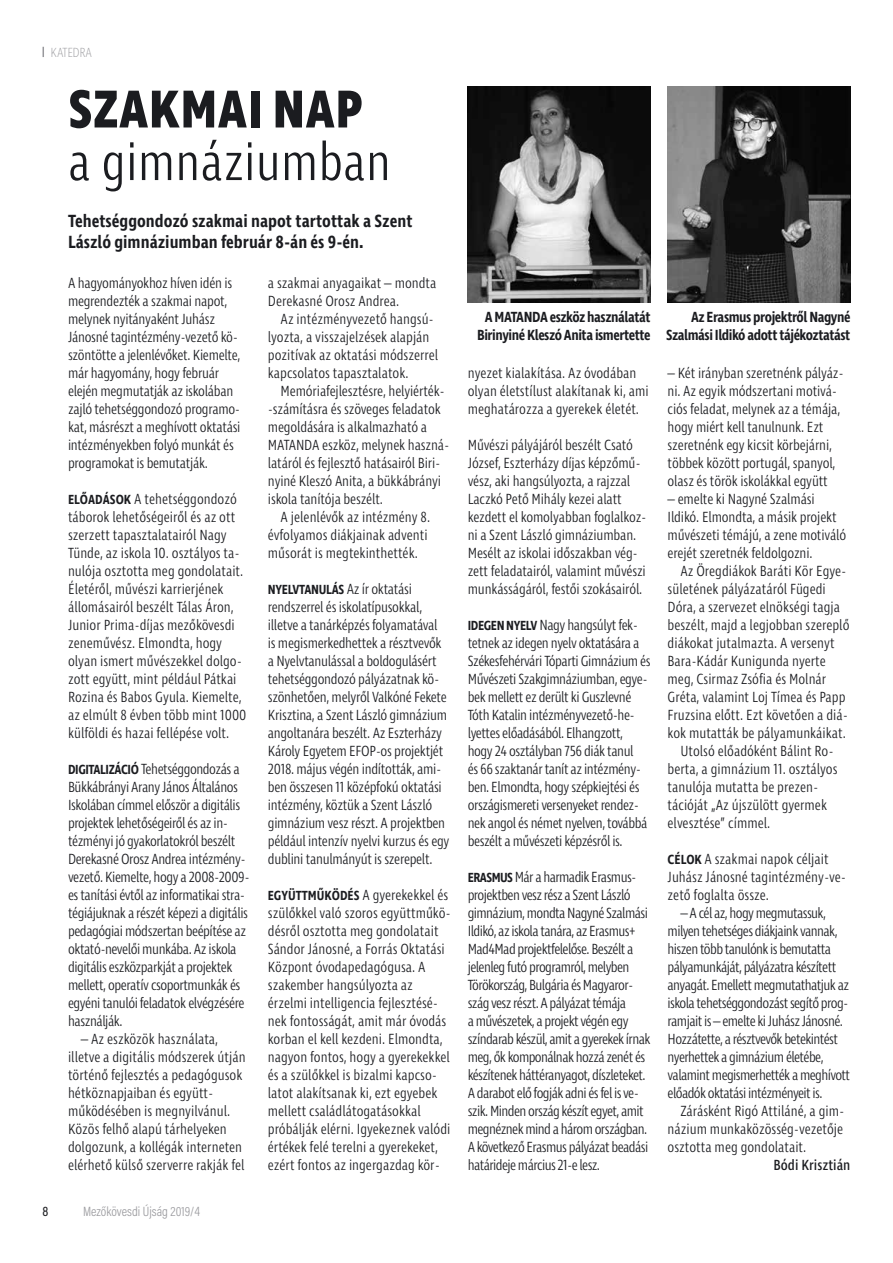
<style>
.page{position:relative;width:893px;height:1263px;background:#fff}
.page>*{position:absolute;margin:0;border:0;box-sizing:border-box;transform-origin:0 0}
.t1{font:300 54.3px "Ingra Cd";color:#1b1c20}
.t2{font:700 54.3px "Ingra Cd";letter-spacing:.01em;color:#1b1c20}
.t3{font:600 18px/21.6px "Ingra Cd";color:#1b1c20}
.t4{font:300 15px/18px "Ingra Cd";letter-spacing:-.015em;color:#1b1c20}
.t5{font:300 15px/18px "Ingra Cd";letter-spacing:-.04em;color:#1b1c20}
.t6{font:600 15px/18px "Ingra Cd";letter-spacing:-.03em;color:#1b1c20;text-align:center}
.t7{font:15px "Ingra Cd";color:#1b1c20}
.t8{font:600 13.5px "Ingra Cd";letter-spacing:-.02em;color:#1b1c20}
.t9{font:300 13.5px "Acumin Pro Cond";color:#98989c}
.t10{font:200 13.5px "Ingra Cd";letter-spacing:-.03em;color:#98989c}
.t11{font:500 13.5px "Acumin Pro Cond";color:#1b1c20}
.s1{font-weight:600;font-size:13.5px}
.s2{font-weight:300;font-size:15px}
</style>
<div class="page">
<img style="left:468px;top:86px;width:183px;height:217px">
<img style="left:668px;top:86px;width:182px;height:217px">
<p class="t10" style="left:50px;top:44px;width:43px">KATEDRA</p>
<h1 class="t2" style="left:68px;top:75px;width:295px">SZAKMAI NAP</h1>
<h1 class="t1" style="left:68px;top:128px;width:324px">a gimnáziumban</h1>
<p class="t3" style="left:68px;top:211px;width:346px">Tehetséggondozó szakmai napot tartottak a Szent<br>László gimnáziumban február 8-án és 9-én.</p>
<p class="t4" style="left:68px;top:275px;width:174px">A hagyományokhoz híven idén is megrendezték a szakmai napot, melynek nyitányaként Juhász<br>Jánosné tagintézmény-vezető kö&shy;szöntötte a jelenlévőket. Kiemelte, már hagyomány, hogy február elején megmutatják az iskolában zajló tehetséggondozó programo&shy;kat, másrészt a meghívott oktatási intézményekben folyó munkát és programokat is bemutatják.</p>
<p class="t4" style="left:68px;top:491px;width:180px"><span class="s1">ELŐADÁSOK</span> A tehetséggondozó táborok lehetőségeiről és az ott szerzett tapasztalatairól Nagy<br>Tünde, az iskola 10. osztályos ta&shy;nulója osztotta meg gondolatait.<br>Életéről, művészi karrierjének állomásairól beszélt Tálas Áron,<br>Junior Prima-díjas mezőkövesdi zeneművész. Elmondta, hogy olyan ismert művészekkel dolgo&shy;zott együtt, mint például Pátkai<br>Rozina és Babos Gyula. Kiemelte, az elmúlt 8 évben több mint 1000 külföldi és hazai fellépése volt.</p>
<p class="t4" style="left:68px;top:761px;width:183px"><span class="s1">DIGITALIZÁCIÓ</span> Tehetséggondozás a Bükkábrányi Arany János Általános Iskolában címmel először a digitális projektek lehetőségeiről és az in&shy;tézményi jó gyakorlatokról beszélt Derekasné Orosz Andrea intézmény&shy;vezető. Kiemelte, hogy a 2008-2009- es tanítási évtől az informatikai stra&shy;tégiájuknak a részét képezi a digitális pedagógiai módszertan beépítése az oktató-nevelői munkába. Az iskola digitális eszközparkját a projektek mellett, operatív csoportmunkák és egyéni tanulói feladatok elvégzésére használják.</p>
<p class="t4" style="left:68px;top:1031px;width:179px;text-indent:13px">– Az eszközök használata, illetve a digitális módszerek útján történő fejlesztés a pedagógusok hétköznapjaiban és együtt&shy;működésében is megnyilvánul.<br>Közös felhő alapú tárhelyeken dolgozunk, a kollégák interneten elérhető külső szerverre rakják fel</p>
<p class="t11" style="left:43px;top:1202px;width:7px">8</p>
<p class="t9" style="left:83px;top:1202px;width:118px">Mezőkövesdi Újság 2019/4</p>
<p class="t4" style="left:268px;top:275px;width:170px">a szakmai anyagaikat – mondta<br>Derekasné Orosz Andrea.</p>
<p class="t4" style="left:268px;top:311px;width:172px;text-indent:13px">Az intézményvezető hangsú&shy;lyozta, a visszajelzések alapján pozitívak az oktatási módszerrel kapcsolatos tapasztalatok.</p>
<p class="t4" style="left:268px;top:383px;width:183px;text-indent:13px">Memóriafejlesztésre, helyiérték--számításra és szöveges feladatok megoldására is alkalmazható a MATANDA eszköz, melynek haszná&shy;latáról és fejlesztő hatásairól Biri&shy;nyiné Kleszó Anita, a bükkábrányi iskola tanítója beszélt.</p>
<p class="t4" style="left:268px;top:509px;width:164px;text-indent:13px">A jelenlévők az intézmény 8. évfolyamos diákjainak adventi műsorát is megtekinthették.</p>
<p class="t8" style="left:268px;top:581px;width:146px">NYELVTANULÁS <span class="s2">Az ír oktatási</span></p>
<p class="t4" style="left:268px;top:599px;width:183px">rendszerrel és iskolatípusokkal, illetve a tanárképzés folyamatával<br>is megismerkedhettek a résztvevők a Nyelvtanulással a boldogulásért tehetséggondozó pályázatnak kö&shy;szönhetően, melyről Valkóné Fekete Krisztina, a Szent László gimnázium angoltanára beszélt. Az Eszterházy Károly Egyetem EFOP-os projektjét 2018. május végén indították, ami&shy;ben összesen 11 középfokú oktatási intézmény, köztük a Szent László gimnázium vesz részt. A projektben például intenzív nyelvi kurzus és egy dublini tanulmányút is szerepelt.</p>
<p class="t4" style="left:268px;top:887px;width:184px"><span class="s1">EGYÜTTMŰKÖDÉS</span> A gyerekekkel és szülőkkel való szoros együttműkö&shy;désről osztotta meg gondolatait Sándor Jánosné, a Forrás Oktatási Központ óvodapedagógusa. A szakember hangsúlyozta az érzelmi intelligencia fejlesztésé&shy;nek fontosságát, amit már óvodás korban el kell kezdeni. Elmondta, nagyon fontos, hogy a gyerekekkel és a szülőkkel is bizalmi kapcso&shy;latot alakítsanak ki, ezt egyebek mellett családlátogatásokkal próbálják elérni. Igyekeznek valódi értékek felé terelni a gyerekeket, ezért fontos az ingergazdag kör-</p>
<p class="t6" style="left:477px;top:309px;width:175px">A MATANDA eszköz használatát<br>Birinyiné Kleszó Anita ismertette</p>
<p class="t6" style="left:666px;top:309px;width:186px;text-align:right">Az Erasmus projektről Nagyné<br>Szalmási Ildikó adott tájékoztatást</p>
<p class="t4" style="left:468px;top:365px;width:183px">nyezet kialakítása. Az óvodában olyan életstílust alakítanak ki, ami meghatározza a gyerekek életét.</p>
<p class="t4" style="left:468px;top:437px;width:180px">Művészi pályájáról beszélt Csató József, Eszterházy díjas képzőmű&shy;vész, aki hangsúlyozta, a rajzzal Laczkó Pető Mihály kezei alatt kezdett el komolyabban foglalkoz&shy;ni a Szent László gimnáziumban.<br>Mesélt az iskolai időszakban vég&shy;zett feladatairól, valamint művészi munkásságáról, festői szokásairól.</p>
<p class="t4" style="left:468px;top:617px;width:184px"><span class="s1">IDEGEN NYELV</span> Nagy hangsúlyt fek&shy;tetnek az idegen nyelv oktatására a Székesfehérvári Tóparti Gimnázium és Művészeti Szakgimnáziumban, egye&shy;bek mellett ez derült ki Guszlevné Tóth Katalin intézményvezető-he&shy;lyettes előadásából. Elhangzott, hogy 24 osztályban 756 diák tanul<br>és 66 szaktanár tanít az intézmény&shy;ben. Elmondta, hogy szépkiejtési és országismereti versenyeket rendez&shy;nek angol és német nyelven, továbbá beszélt a művészeti képzésről is.</p>
<p class="t5" style="left:468px;top:869px;width:184px"><span class="s1">ERASMUS</span> Már a harmadik Erasmus&shy;projektben vesz rész a Szent László gimnázium, mondta Nagyné Szalmási Ildikó, az iskola tanára, az Erasmus+ Mad4Mad projektfelelőse. Beszélt a jelenleg futó programról, melyben Törökország, Bulgária és Magyaror&shy;szág vesz részt. A pályázat témája<br>a művészetek, a projekt végén egy színdarab készül, amit a gyerekek írnak meg, ők komponálnak hozzá zenét és készítenek háttéranyagot, díszleteket.<br>A darabot elő fogják adni és fel is ve&shy;szik. Minden ország készít egyet, amit megnéznek mind a három országban.<br>A következő Erasmus pályázat beadási határideje március 21-e lesz.</p>
<p class="t4" style="left:668px;top:365px;width:177px">– Két irányban szeretnénk pályáz&shy;ni. Az egyik módszertani motivá&shy;ciós feladat, melynek az a témája, hogy miért kell tanulnunk. Ezt szeretnénk egy kicsit körbejárni, többek között portugál, spanyol, olasz és török iskolákkal együtt</p>
<p class="t4" style="left:668px;top:491px;width:180px">– emelte ki Nagyné Szalmási<br>Ildikó. Elmondta, a másik projekt művészeti témájú, a zene motiváló erejét szeretnék feldolgozni.</p>
<p class="t4" style="left:680px;top:563px;width:167px">Az Öregdiákok Baráti Kör Egye-</p>
<p class="t4" style="left:668px;top:581px;width:160px">sületének pályázatáról Fügedi</p>
<p class="t4" style="left:668px;top:599px;width:174px">Dóra, a szervezet elnökségi tagja</p>
<p class="t4" style="left:668px;top:617px;width:183px">beszélt, majd a legjobban szereplő</p>
<p class="t4" style="left:668px;top:635px;width:169px">diákokat jutalmazta. A versenyt</p>
<p class="t4" style="left:668px;top:653px;width:160px">Bara-Kádár Kunigunda nyerte</p>
<p class="t4" style="left:668px;top:671px;width:160px">meg, Csirmaz Zsófia és Molnár</p>
<p class="t4" style="left:668px;top:689px;width:179px">Gréta, valamint Loj Tímea és Papp</p>
<p class="t4" style="left:668px;top:707px;width:182px">Fruzsina előtt. Ezt követően a diá-</p>
<p class="t4" style="left:668px;top:725px;width:180px">kok mutatták be pályamunkáikat.</p>
<p class="t4" style="left:680px;top:743px;width:155px">Utolsó előadóként Bálint Ro-</p>
<p class="t4" style="left:668px;top:761px;width:171px">berta, a gimnázium 11. osztályos</p>
<p class="t4" style="left:668px;top:779px;width:152px">tanulója mutatta be prezen-</p>
<p class="t4" style="left:668px;top:797px;width:161px">tációját „Az újszülött gyermek</p>
<p class="t4" style="left:668px;top:815px;width:104px">elvesztése” címmel.</p>
<p class="t4" style="left:668px;top:851px;width:180px"><span class="s1">CÉLOK</span> A szakmai napok céljait<br>Juhász Jánosné tagintézmény-ve&shy;zető foglalta össze.</p>
<p class="t5" style="left:668px;top:905px;width:184px;text-indent:13px">– A cél az, hogy megmutassuk, milyen tehetséges diákjaink vannak, hiszen több tanulónk is bemutatta pályamunkáját, pályázatra készített anyagát. Emellett megmutathatjuk az iskola tehetséggondozást segítő prog&shy;ramjait is – emelte ki Juhász Jánosné.<br>Hozzátette, a résztvevők betekintést nyerhettek a gimnázium életébe, valamint megismerhették a meghívott előadók oktatási intézményeit is.</p>
<p class="t4" style="left:668px;top:1103px;width:178px;text-align:justify;text-indent:13px">Zárásként Rigó Attiláné, a gim&shy;názium munkaközösség-vezetője osztotta meg gondolatait.</p>
<p class="t7" style="left:773px;top:1156px;width:78px">Bódi Krisztián</p>
</div>
